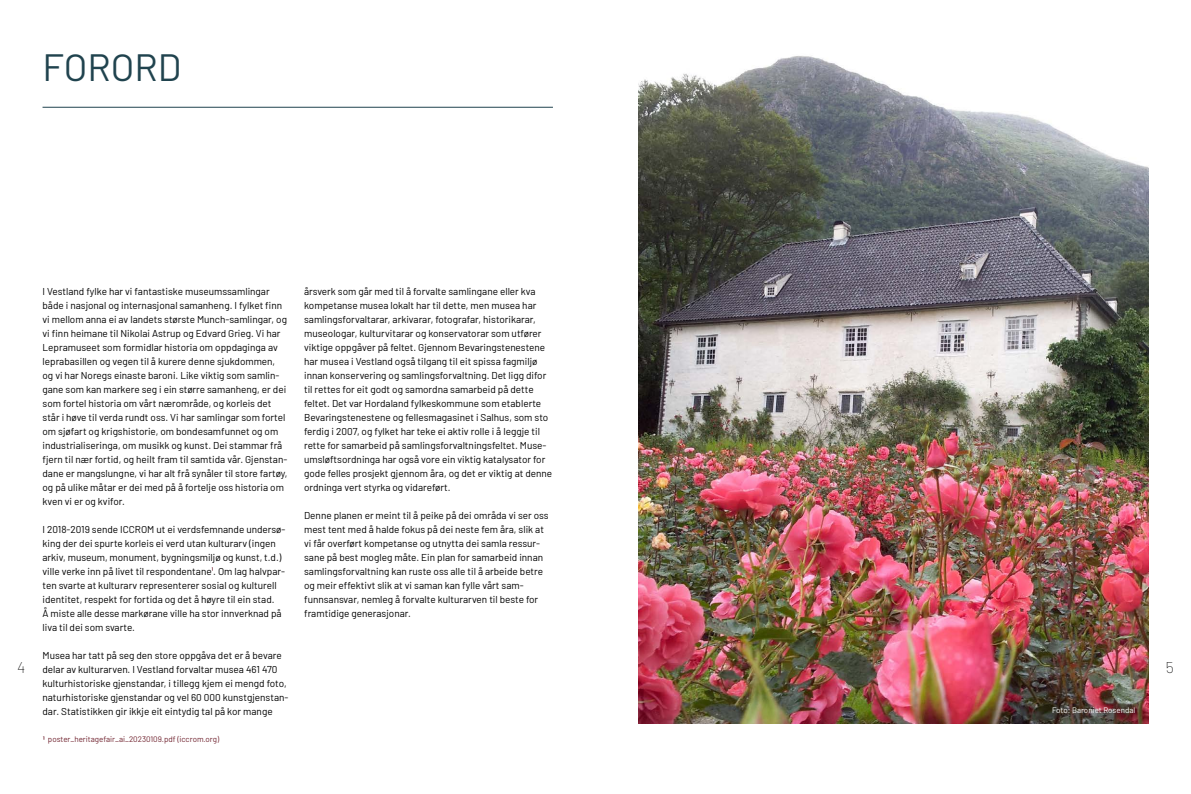
<style>
.page{position:relative;width:1191px;height:794px;background:#fff}
.page>*{position:absolute;margin:0;border:0;box-sizing:border-box;transform-origin:0 0}
.t1{font:38px "Barlow";color:#20434e}
.t2{font:100 16px "Barlow";color:#000}
.t3{font:10px/14px "Barlow";color:#000}
.t4{font:8px "Barlow";color:#712430}
.t5{font:8px "Barlow";color:#fff}
.s1{font-weight:700}
</style>
<div class="page">
<img style="left:638px;top:56px;width:510px;height:667px">
<hr style="left:43px;top:107px;width:510px;height:1px;background:#20434e">
<h1 class="t1" style="left:43px;top:39px;width:140px">FORORD</h1>
<p class="t3" style="left:304px;top:283px;width:250px">årsverk som går med til å forvalte samlingane eller kva kompetanse musea lokalt har til dette, men musea har samlingsforvaltarar, arkivarar, fotografar, historikarar, museologar, kulturvitarar og konservatorar som utfører viktige oppgåver på feltet. Gjennom Bevaringstenestene har musea i Vestland også tilgang til eit spissa fagmiljø innan konservering og samlingsforvaltning. Det ligg difor til rettes for eit godt og samordna samarbeid på dette feltet. Det var Hordaland fylkeskommune som etablerte Bevaringstenestene og fellesmagasinet i Salhus, som sto ferdig i 2007, og fylket har teke ei aktiv rolle i å leggje til rette for samarbeid på samlingsforvaltningsfeltet. Muse&shy;umsløftsordninga har også vore ein viktig katalysator for gode felles prosjekt gjennom åra, og det er viktig at denne ordninga vert styrka og vidareført.</p>
<p class="t3" style="left:304px;top:507px;width:246px">Denne planen er meint til å peike på dei områda vi ser oss mest tent med å halde fokus på dei neste fem åra, slik at vi får overført kompetanse og utnytta dei samla ressur&shy;sane på best mogleg måte. Ein plan for samarbeid innan samlingsforvaltning kan ruste oss alle til å arbeide betre og meir effektivt slik at vi saman kan fylle vårt sam&shy;funnsansvar, nemleg å forvalte kulturarven til beste for framtidige generasjonar.</p>
<p class="t3" style="left:43px;top:283px;width:246px">I Vestland fylke har vi fantastiske museumssamlingar både i nasjonal og internasjonal samanheng. I fylket finn vi mellom anna ei av landets største Munch-samlingar, og vi finn heimane til Nikolai Astrup og Edvard Grieg. Vi har Lepramuseet som formidlar historia om oppdaginga av leprabasillen og vegen til å kurere denne sjukdommen, og vi har Noregs einaste baroni. Like viktig som samlin&shy;gane som kan markere seg i ein større samanheng, er dei som fortel historia om vårt nærområde, og korleis det står i høve til verda rundt oss. Vi har samlingar som fortel om sjøfart og krigshistorie, om bondesamfunnet og om industrialiseringa, om musikk og kunst. Dei stammar frå fjern til nær fortid, og heilt fram til samtida vår. Gjenstan&shy;dane er mangslungne, vi har alt frå synåler til store fartøy, og på ulike måtar er dei med på å fortelje oss historia om kven vi er og kvifor.</p>
<p class="t3" style="left:43px;top:521px;width:244px">I 2018-2019 sende ICCROM ut ei verdsfemnande undersø&shy;king der dei spurte korleis ei verd utan kulturarv (ingen arkiv, museum, monument, bygningsmiljø og kunst, t.d.) ville verke inn på livet til respondentane<sup>1</sup>. Om lag halvpar&shy;ten svarte at kulturarv representerer sosial og kulturell identitet, respekt for fortida og det å høyre til ein stad.<br>Å miste alle desse markørane ville ha stor innverknad på liva til dei som svarte.</p>
<p class="t3" style="left:43px;top:647px;width:247px">Musea har tatt på seg den store oppgåva det er å bevare delar av kulturarven. I Vestland forvaltar musea 461 470 kulturhistoriske gjenstandar, i tillegg kjem ei mengd foto, naturhistoriske gjenstandar og vel 60 000 kunstgjenstan&shy;dar. Statistikken gir ikkje eit eintydig tal på kor mange</p>
<h2 class="t2" style="left:17px;top:655px;width:10px">4</h2>
<h2 class="t2" style="left:1165px;top:655px;width:9px">5</h2>
<p class="t5" style="left:1052px;top:704px;width:85px">Foto: Baroniet Rosendal</p>
<p class="t4" style="left:43px;top:734px;width:177px"><span class="s1">1</span> poster_heritagefair_ai_20230109.pdf (iccrom.org)</p>
</div>
